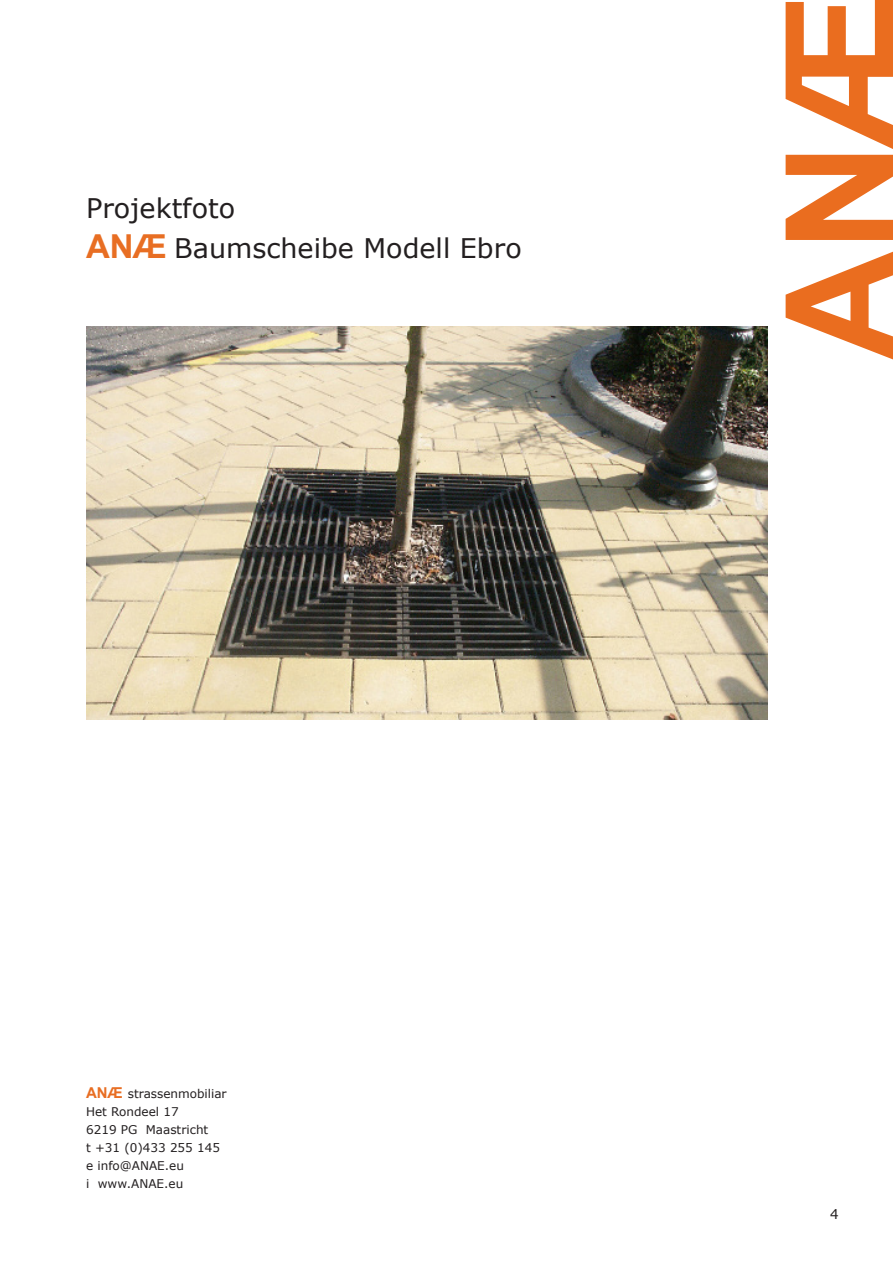
<style>
.page{position:relative;width:893px;height:1263px;background:#fff}
.page>*{position:absolute;margin:0;border:0;box-sizing:border-box;transform-origin:0 0}
.t1{font:27px "Verdana";color:#231f20}
.t2{font:13.5px "Verdana";color:#231f20}
.t3{font:12px/18px "Verdana";color:#231f20}
.s1{font-family:"Arial";font-weight:700;font-size:33px;color:#e86e23}
.s2{font-family:"Arial";font-weight:700;font-size:15px;color:#e86e23}
</style>
<div class="page">
<svg style="left:786px;top:0;width:107px;height:359px"></svg>
<img style="left:86px;top:326px;width:682px;height:394px">
<p class="t1" style="left:86px;top:190px;width:151px">Projektfoto</p>
<h1 class="t1" style="left:86px;top:230px;width:437px"><span class="s1">ANÆ</span> Baumscheibe Modell Ebro</h1>
<p class="t3" style="left:86px;top:1085px;width:142px"><span class="s2">ANÆ</span> strassenmobiliar<br>Het Rondeel 17<br>6219 PG Maastricht<br>t +31 (0)433 255 145 e info@ANAE.eu<br>i www.ANAE.eu</p>
<p class="t2" style="left:830px;top:1205px;width:10px">4</p>
</div>
